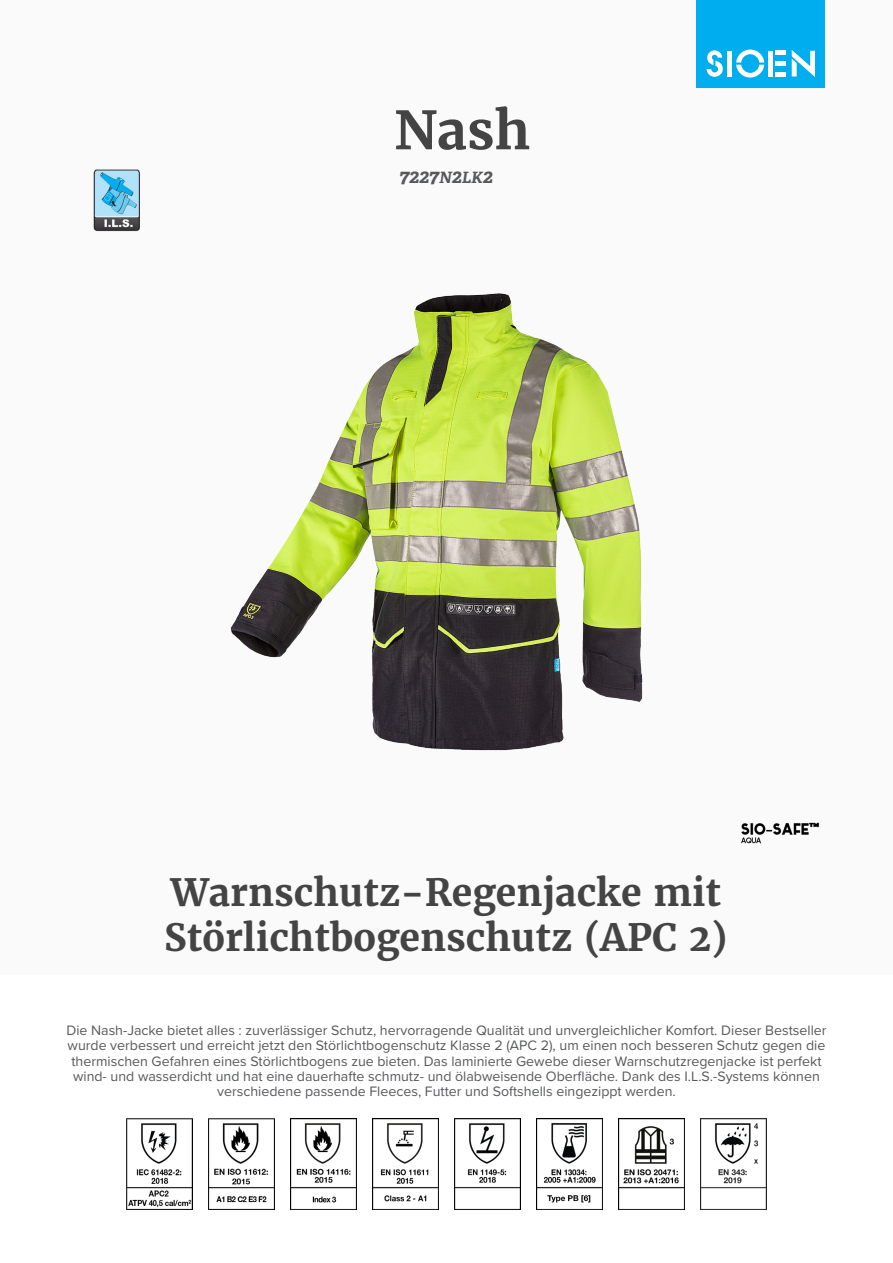
<style>
.page{position:relative;width:893px;height:1263px;background:#fff}
.page>*{position:absolute;margin:0;border:0;box-sizing:border-box;transform-origin:0 0}
.product_name{font:700 52.5px "Merriweather";color:#444}
.product_h2{font:700 37.5px/45px "Merriweather";color:#444}
.product_ref{font:italic 700 19.5px "Adelle";color:#57585a}
.product_description{font:14.25px/15.3px "Proxima Nova";color:#57585a;text-align:center}
.s1{font-size:15.6px}
</style>
<div class="page">
<div style="left:0;top:0;width:893px;height:974px;background:#fafafa"></div>
<div style="left:697px;top:0;width:128px;height:88px;background:#00aeef"></div>
<svg style="left:707px;top:50px;width:16px;height:27px"></svg>
<svg style="left:736px;top:50px;width:28px;height:28px"></svg>
<div style="left:727px;top:51px;width:5px;height:26px;background:#fff"></div>
<div style="left:768px;top:51px;width:5px;height:26px;background:#fff"></div>
<div style="left:775px;top:72px;width:11px;height:5px;background:#fff"></div>
<div style="left:775px;top:61px;width:11px;height:5px;background:#fff"></div>
<hr style="left:775px;top:51px;width:11px;height:4px;background:#fff">
<svg style="left:792px;top:50px;width:23px;height:27px"></svg>
<img style="left:93px;top:169px;width:47px;height:63px">
<img style="left:741px;top:822px;width:78px;height:22px">
<img style="left:126px;top:1118px;width:67px;height:92px">
<img style="left:208px;top:1118px;width:66px;height:92px">
<img style="left:290px;top:1118px;width:66px;height:92px">
<img style="left:372px;top:1118px;width:66px;height:92px">
<img style="left:454px;top:1118px;width:67px;height:92px">
<img style="left:536px;top:1118px;width:67px;height:92px">
<img style="left:618px;top:1118px;width:67px;height:92px">
<img style="left:700px;top:1118px;width:67px;height:92px">
<img style="left:230px;top:293px;width:413px;height:458px">
<p class="product_name" style="left:395px;top:97px;width:137px">Nash</p>
<p class="product_ref" style="left:399px;top:164px;width:95px">7227<span class="s1">N</span>2<span class="s1">LK</span>2</p>
<p class="product_h2" style="left:164px;top:869px;width:565px">Warnschutz-Regenjacke mit<br>Störlichtbogenschutz (APC 2)</p>
<p class="product_description" style="left:66px;top:1022px;width:762px">Die Nash-Jacke bietet alles : zuverlässiger Schutz, hervorragende Qualität und unvergleichlicher Komfort. Dieser Bestseller wurde verbessert und erreicht jetzt den Störlichtbogenschutz Klasse 2 (APC 2), um einen noch besseren Schutz gegen die thermischen Gefahren eines Störlichtbogens zue bieten. Das laminierte Gewebe dieser Warnschutzregenjacke ist perfekt wind- und wasserdicht und hat eine dauerhafte schmutz- und ölabweisende Oberfläche. Dank des I.L.S.-Systems können verschiedene passende Fleeces, Futter und Softshells eingezippt werden.</p>
</div>
